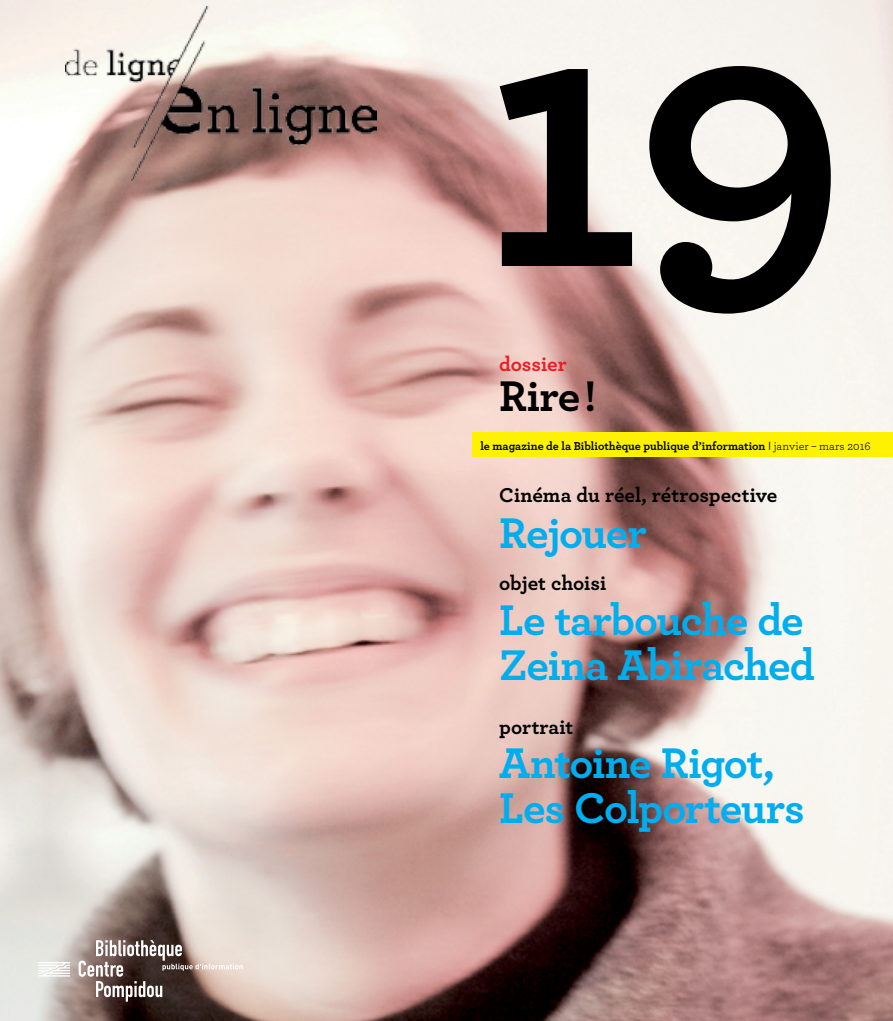
<style>
.page{position:relative;width:893px;height:1021px;background:#fff}
.page>*{position:absolute;margin:0;border:0;box-sizing:border-box;transform-origin:0 0}
.t1{font:700 375px "Archer";color:#000}
.Sous-titres_bleus{font:700 45px/45px "Archer";letter-spacing:-.03em;color:#00aeef}
.Rire{font:700 45px "Archer";color:#000}
.titre_noirs{font:700 21px "Archer";letter-spacing:-.005em;color:#000}
.dossier{font:700 21px "Archer";letter-spacing:-.005em;color:#ed1d24}
.t2{font:700 12px "Archer";color:#000}
.s1{font-family:"Times";font-weight:400}
.s2{font-weight:400}
</style>
<div class="page">
<img style="left:0;top:0;width:893px;height:1020px">
<div style="left:472px;top:433px;width:421px;height:24px;background:#fff200"></div>
<img style="left:65px;top:6px;width:311px;height:175px">
<svg style="left:38px;top:962px;width:32px;height:14px"></svg>
<svg style="left:79px;top:940px;width:164px;height:61px;background:#94837c"></svg>
<h1 class="t1" style="left:480px;top:-94px;width:368px">19</h1>
<h1 class="dossier" style="left:499px;top:350px;width:69px">dossier</h1>
<h2 class="Rire" style="left:499px;top:368px;width:99px">Rire!</h2>
<p class="t2" style="left:480px;top:438px;width:391px">le magazine de la Bibliothèque publique d’information <span class="s1">|</span> <span class="s2">janvier – mars 2016</span></p>
<h1 class="titre_noirs" style="left:499px;top:482px;width:280px">Cinéma du réel, rétrospective</h1>
<h2 class="Sous-titres_bleus" style="left:499px;top:509px;width:149px">Rejouer</h2>
<h1 class="titre_noirs" style="left:499px;top:570px;width:109px">objet choisi</h1>
<h2 class="Sous-titres_bleus" style="left:499px;top:596px;width:317px">Le tarbouche de<br>Zeina Abirached</h2>
<h1 class="titre_noirs" style="left:499px;top:713px;width:75px">portrait</h1>
<h2 class="Sous-titres_bleus" style="left:499px;top:739px;width:277px">Antoine Rigot,</h2>
<h2 class="Sous-titres_bleus" style="left:499px;top:784px;width:307px">Les Colporteurs</h2>
</div>
